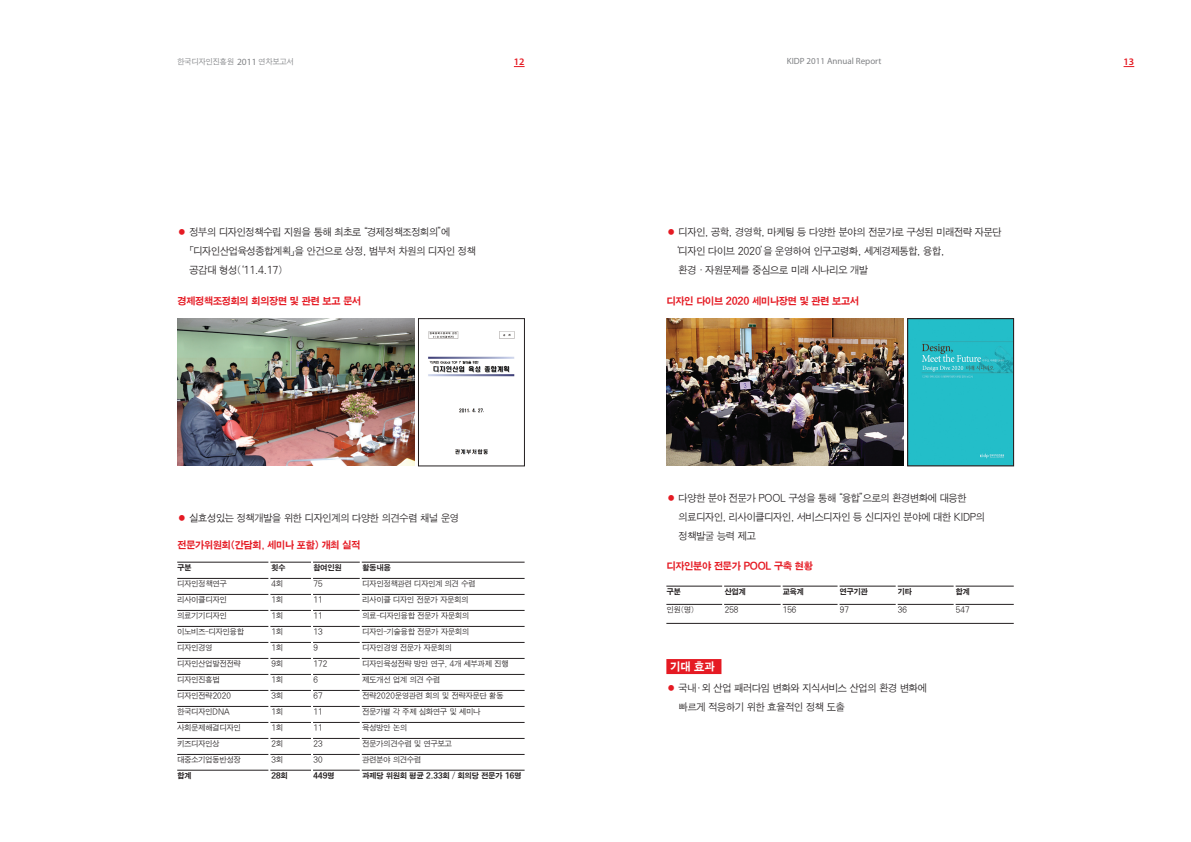
<style>
.page{position:relative;width:1191px;height:842px;background:#fff}
.page>*{position:absolute;margin:0;border:0;box-sizing:border-box;transform-origin:0 0}
.t1{font:11.5px "SMK Gothic Std";color:#fff;scale:.95 1}
.t2{font:10.2px/19px "SMJ Gothic Std";letter-spacing:-.09em;color:#231f20;scale:.95 1}
.t3{font:10.2px "SMK Gothic Std";letter-spacing:-.09em;color:#e51a23;scale:.95 1}
.t4{font:600 10px "Myriad Pro";color:#e51a23}
.t5{font:9px "Myriad Pro";color:#808285}
.t6{font:8px "SMJ Gothic Std";letter-spacing:-.075em;color:#231f20;scale:.95 1}
.t7{font:8px "SMK Gothic Std";letter-spacing:-.075em;color:#231f20;scale:.95 1}
.t8{font:8px "SMJ Gothic Std";letter-spacing:-.07em;color:#808285;scale:.95 1}
.s1{font-family:"Myriad Pro";font-size:9.5px}
.s2{color:#e51a23}
.s3{font-size:11px}
</style>
<div class="page">
<hr style="left:666px;top:586px;width:347px;height:1px;background:#231f20">
<hr style="left:666px;top:604px;width:347px;height:1px;background:#231f20">
<hr style="left:666px;top:623px;width:347px;height:1px;background:#231f20">
<div style="left:666px;top:659px;width:55px;height:15px;background:#e51a23"></div>
<img style="left:177px;top:319px;width:237px;height:147px">
<img style="left:428px;top:331px;width:87px;height:124px">
<div style="left:418px;top:318px;width:106px;height:148px;border:1px solid #231f20"></div>
<img style="left:666px;top:318px;width:237px;height:148px">
<img style="left:909px;top:321px;width:102px;height:143px">
<div style="left:907px;top:318px;width:106px;height:148px;border:1px solid #231f20"></div>
<hr style="left:177px;top:562px;width:347px;height:1px;background:#231f20">
<hr style="left:177px;top:578px;width:347px;height:1px;background:#231f20">
<hr style="left:177px;top:594px;width:347px;height:1px;background:#231f20">
<hr style="left:177px;top:610px;width:347px;height:1px;background:#231f20">
<hr style="left:177px;top:626px;width:347px;height:1px;background:#231f20">
<hr style="left:177px;top:642px;width:347px;height:1px;background:#231f20">
<hr style="left:177px;top:658px;width:347px;height:1px;background:#231f20">
<hr style="left:177px;top:674px;width:347px;height:1px;background:#231f20">
<hr style="left:177px;top:690px;width:347px;height:1px;background:#231f20">
<hr style="left:177px;top:706px;width:347px;height:1px;background:#231f20">
<hr style="left:177px;top:722px;width:347px;height:1px;background:#231f20">
<hr style="left:177px;top:738px;width:347px;height:1px;background:#231f20">
<hr style="left:177px;top:754px;width:347px;height:1px;background:#231f20">
<hr style="left:177px;top:770px;width:347px;height:1px;background:#231f20">
<hr style="left:268px;top:557px;width:2px;height:254px;background:#fff">
<hr style="left:311px;top:557px;width:2px;height:254px;background:#fff">
<hr style="left:360px;top:557px;width:2px;height:254px;background:#fff">
<hr style="left:722px;top:581px;width:2px;height:39px;background:#fff">
<hr style="left:780px;top:581px;width:2px;height:39px;background:#fff">
<hr style="left:837px;top:581px;width:2px;height:39px;background:#fff">
<hr style="left:895px;top:581px;width:2px;height:39px;background:#fff">
<hr style="left:953px;top:581px;width:2px;height:39px;background:#fff">
<p class="t8" style="left:177px;top:57px;width:125px">한국디자인진흥원 <span class="s1">2011</span> 연차보고서</p>
<p class="t4" style="left:514px;top:55px;width:12px">12</p>
<p class="t5" style="left:787px;top:56px;width:96px">KIDP 2011 Annual Report</p>
<p class="t4" style="left:1123px;top:55px;width:12px">13</p>
<p class="t2" style="left:189px;top:223px;width:304px;text-indent:-12px"><span class="s2">●</span> 정부의 디자인정책수립 지원을 통해 최초로 “경제정책조정회의”에「디자인산업육성종합계획」을 안건으로 상정, 범부처 차원의 디자인 정책 공감대 형성(<span class="s3">‘</span>11.4.17)</p>
<p class="t3" style="left:177px;top:296px;width:196px">경제정책조정회의 회의장면 및 관련 보고 문서</p>
<p class="t3" style="left:666px;top:296px;width:205px">디자인 다이브 2020 세미나장면 및 관련 보고서</p>
<p class="t2" style="left:675px;top:223px;width:345px;text-indent:-9px"><span class="s2">●</span> 디자인, 공학, 경영학, 마케팅 등 다양한 분야의 전문가로 구성된 미래전략 자문단 ‘디자인 다이브 2020’을 운영하여 인구고령화, 세계경제통합, 융합,<br>환경ㆍ자원문제를 중심으로 미래 시나리오 개발</p>
<p class="t2" style="left:177px;top:508px;width:298px"><span class="s2">●</span> 실효성있는 정책개발을 위한 디자인계의 다양한 의견수렴 채널 운영</p>
<p class="t3" style="left:177px;top:540px;width:195px">전문가위원회(간담회, 세미나 포함) 개최 실적</p>
<p class="t7" style="left:177px;top:564px;width:17px">구분</p>
<p class="t7" style="left:271px;top:564px;width:17px">횟수</p>
<p class="t7" style="left:313px;top:564px;width:32px">참여인원</p>
<p class="t7" style="left:362px;top:564px;width:32px">활동내용</p>
<p class="t6" style="left:177px;top:580px;width:54px">디자인정책연구</p>
<p class="t6" style="left:271px;top:580px;width:14px">4회</p>
<p class="t6" style="left:313px;top:580px;width:12px">75</p>
<p class="t6" style="left:362px;top:580px;width:121px">디자인정책관련 디자인계 의견 수렴</p>
<p class="t6" style="left:177px;top:596px;width:54px">리사이클디자인</p>
<p class="t6" style="left:271px;top:596px;width:14px">1회</p>
<p class="t6" style="left:313px;top:596px;width:12px">11</p>
<p class="t6" style="left:362px;top:596px;width:114px">리사이클 디자인 전문가 자문회의</p>
<p class="t6" style="left:177px;top:612px;width:54px">의료기기디자인</p>
<p class="t6" style="left:271px;top:612px;width:14px">1회</p>
<p class="t6" style="left:313px;top:612px;width:12px">11</p>
<p class="t6" style="left:362px;top:612px;width:114px">의료-디자인융합 전문가 자문회의</p>
<p class="t6" style="left:177px;top:628px;width:72px">이노비즈-디자인융합</p>
<p class="t6" style="left:271px;top:628px;width:14px">1회</p>
<p class="t6" style="left:313px;top:628px;width:12px">13</p>
<p class="t6" style="left:362px;top:628px;width:114px">디자인-기술융합 전문가 자문회의</p>
<p class="t6" style="left:177px;top:644px;width:39px">디자인경영</p>
<p class="t6" style="left:271px;top:644px;width:14px">1회</p>
<p class="t6" style="left:313px;top:644px;width:7px">9</p>
<p class="t6" style="left:362px;top:644px;width:96px">디자인경영 전문가 자문회의</p>
<p class="t6" style="left:177px;top:660px;width:69px">디자인산업발전전략</p>
<p class="t6" style="left:271px;top:660px;width:14px">9회</p>
<p class="t6" style="left:313px;top:660px;width:17px">172</p>
<p class="t6" style="left:362px;top:660px;width:156px">디자인육성전략 방안 연구, 4개 세부과제 진행</p>
<p class="t6" style="left:177px;top:676px;width:46px">디자인진흥법</p>
<p class="t6" style="left:271px;top:676px;width:14px">1회</p>
<p class="t6" style="left:313px;top:676px;width:7px">6</p>
<p class="t6" style="left:362px;top:676px;width:84px">제도개선 업계 의견 수렴</p>
<p class="t6" style="left:177px;top:692px;width:58px">디자인전략2020</p>
<p class="t6" style="left:271px;top:692px;width:14px">3회</p>
<p class="t6" style="left:313px;top:692px;width:12px">67</p>
<p class="t6" style="left:362px;top:692px;width:150px">전략2020운영관련 회의 및 전략자문단 활동</p>
<p class="t6" style="left:177px;top:708px;width:57px">한국디자인DNA</p>
<p class="t6" style="left:271px;top:708px;width:14px">1회</p>
<p class="t6" style="left:313px;top:708px;width:12px">11</p>
<p class="t6" style="left:362px;top:708px;width:126px">전문가별 각 주제 심화연구 및 세미나</p>
<p class="t6" style="left:177px;top:724px;width:69px">사회문제해결디자인</p>
<p class="t6" style="left:271px;top:724px;width:14px">1회</p>
<p class="t6" style="left:313px;top:724px;width:12px">11</p>
<p class="t6" style="left:362px;top:724px;width:49px">육성방안 논의</p>
<p class="t6" style="left:177px;top:740px;width:46px">키즈디자인상</p>
<p class="t6" style="left:271px;top:740px;width:14px">2회</p>
<p class="t6" style="left:313px;top:740px;width:12px">23</p>
<p class="t6" style="left:362px;top:740px;width:96px">전문가의견수렴 및 연구보고</p>
<p class="t6" style="left:177px;top:756px;width:69px">대중소기업동반성장</p>
<p class="t6" style="left:271px;top:756px;width:14px">3회</p>
<p class="t6" style="left:313px;top:756px;width:12px">30</p>
<p class="t6" style="left:362px;top:756px;width:64px">관련분야 의견수렴</p>
<p class="t7" style="left:177px;top:772px;width:17px">합계</p>
<p class="t7" style="left:271px;top:772px;width:19px">28회</p>
<p class="t7" style="left:313px;top:772px;width:24px">449명</p>
<p class="t7" style="left:362px;top:772px;width:169px">과제당 위원회 평균 2.33회 / 회의당 전문가 16명</p>
<p class="t2" style="left:678px;top:489px;width:325px;text-indent:-12px"><span class="s2">●</span> 다양한 분야 전문가 POOL 구성을 통해 “융합”으로의 환경변화에 대응한 의료디자인, 리사이클디자인, 서비스디자인 등 신디자인 분야에 대한 KIDP의 정책발굴 능력 제고</p>
<p class="t3" style="left:666px;top:561px;width:156px">디자인분야 전문가 POOL 구축 현황</p>
<p class="t7" style="left:666px;top:588px;width:17px">구분</p>
<p class="t7" style="left:724px;top:588px;width:24px">산업계</p>
<p class="t7" style="left:782px;top:588px;width:24px">교육계</p>
<p class="t7" style="left:839px;top:588px;width:32px">연구기관</p>
<p class="t7" style="left:897px;top:588px;width:17px">기타</p>
<p class="t7" style="left:955px;top:588px;width:17px">합계</p>
<p class="t6" style="left:666px;top:606px;width:31px">인원(명)</p>
<p class="t6" style="left:724px;top:606px;width:17px">258</p>
<p class="t6" style="left:782px;top:606px;width:17px">156</p>
<p class="t6" style="left:839px;top:606px;width:12px">97</p>
<p class="t6" style="left:897px;top:606px;width:12px">36</p>
<p class="t6" style="left:955px;top:606px;width:17px">547</p>
<h1 class="t1" style="left:670px;top:661px;width:49px">기대 효과</h1>
<p class="t2" style="left:678px;top:679px;width:263px;text-indent:-12px"><span class="s2">●</span> 국내· 외 산업 패러다임 변화와 지식서비스 산업의 환경 변화에 빠르게 적응하기 위한 효율적인 정책 도출</p>
</div>
